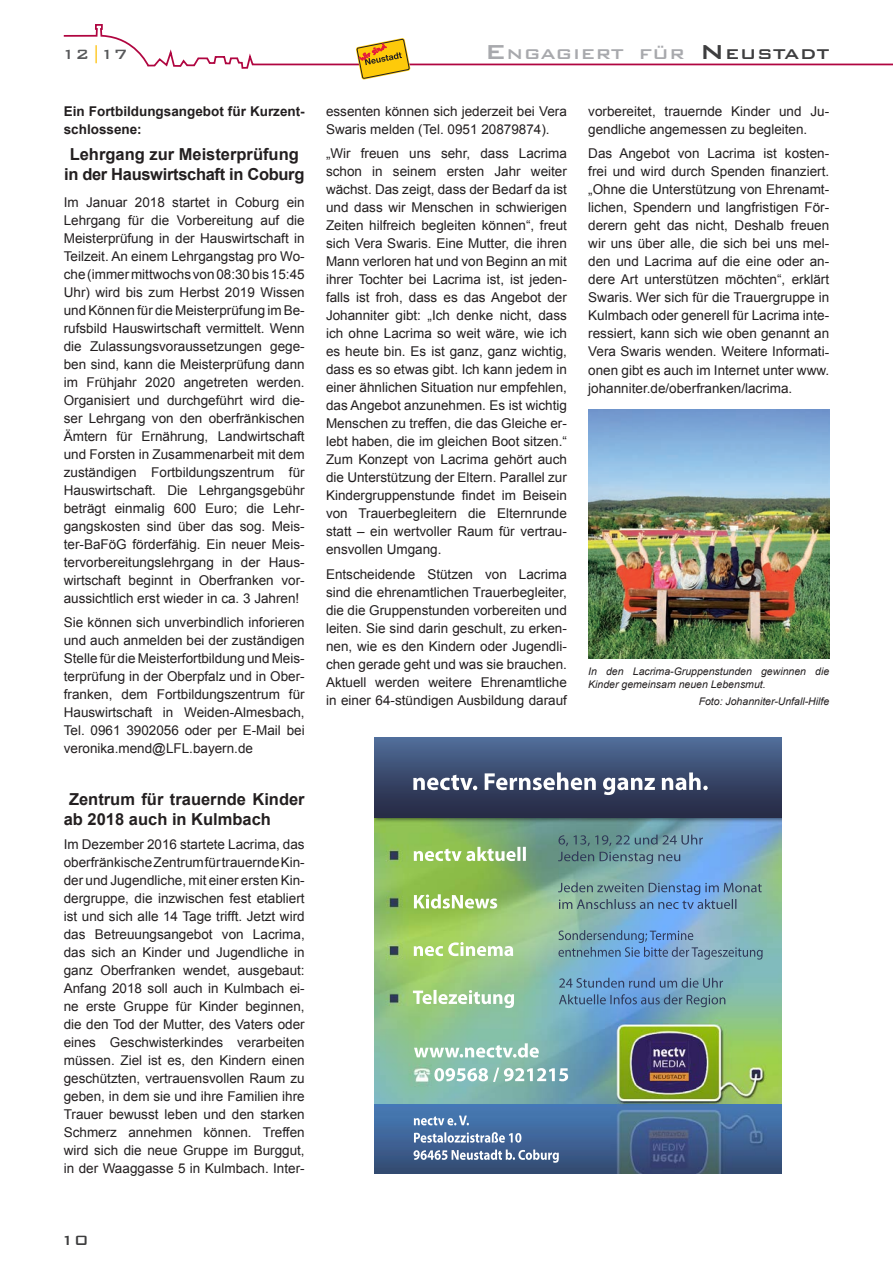
<style>
.page{position:relative;width:893px;height:1263px;background:#fff}
.page>*{position:absolute;margin:0;border:0;box-sizing:border-box;transform-origin:0 0}
.t1{font:500 18.9px "Bank Gothic BT";color:#a8a9ad;scale:1.06 1}
.t2{font:500 18px "Bank Gothic BT";color:#57585a}
.t3{font:500 18px "Bank Gothic BT";color:#3e3e3f}
.Zwischenüberschrift{font:700 16.5px/19.8px "Arial";letter-spacing:-.01em;color:#231f20;text-align:center}
.Grundtext{font:700 16.5px/19.8px "Arial";color:#231f20}
.Grundtext-2{font:13.5px/18px "Arial";color:#231f20;text-align:justify}
.Grundtext_fett{font:700 13.5px/18px "Arial";color:#231f20}
.Bilduntschrift{font:italic 10.5px/12.6px "Arial";color:#231f20}
.s1{color:#fec210}
.s2{font-size:27px}
.s3{font-size:27px;color:#3e3e3f}
.s4{color:#3e3e3f}
</style>
<div class="page">
<svg style="left:63px;top:24px;width:830px;height:45px"></svg>
<svg style="left:356px;top:38px;width:54px;height:42px"></svg>
<img style="left:588px;top:409px;width:241px;height:250px">
<img style="left:374px;top:818px;width:407px;height:286px">
<img style="left:374px;top:1104px;width:407px;height:70px">
<img style="left:374px;top:738px;width:407px;height:80px">
<h2 class="t2" style="left:62px;top:44px;width:68px">12<span class="s1">|</span>17</h2>
<h1 class="t1" style="left:485px;top:44px;width:326px"><span class="s2">E</span>ngagiert für <span class="s3">N</span> <span class="s4">eustadt</span></h1>
<p class="Grundtext_fett" style="left:64px;top:103px;width:242px">Ein Fortbildungsangebot für Kurzent&shy;schlossene:</p>
<p class="Zwischenüberschrift" style="left:64px;top:145px;width:242px">Lehrgang zur Meisterprüfung in der Hauswirtschaft in Coburg</p>
<p class="Grundtext-2" style="left:64px;top:193px;width:242px">Im Januar 2018 startet in Coburg ein Lehrgang für die Vorbereitung auf die Meisterprüfung in der Hauswirtschaft in Teilzeit. An einem Lehrgangstag pro Wo&shy;che (immer mittwochs von 08:30 bis 15:45<br>Uhr) wird bis zum Herbst 2019 Wissen und Können für die Meisterprüfung im Be&shy;rufsbild Hauswirtschaft vermittelt. Wenn die Zulassungsvoraussetzungen gege&shy;ben sind, kann die Meisterprüfung dann im Frühjahr 2020 angetreten werden.<br>Organisiert und durchgeführt wird die&shy;ser Lehrgang von den oberfränkischen Ämtern für Ernährung, Landwirtschaft und Forsten in Zusammenarbeit mit dem zuständigen Fortbildungszentrum für Hauswirtschaft. Die Lehrgangsgebühr beträgt einmalig 600 Euro; die Lehr&shy;gangskosten sind über das sog. Meis&shy;ter-BaFöG förderfähig. Ein neuer Meis&shy;tervorbereitungslehrgang in der Haus&shy;wirtschaft beginnt in Oberfranken vor&shy;aussichtlich erst wieder in ca. 3 Jahren!</p>
<p class="Grundtext-2" style="left:64px;top:613px;width:242px">Sie können sich unverbindlich inforieren und auch anmelden bei der zuständigen Stelle für die Meisterfortbildung und Meis&shy;terprüfung in der Oberpfalz und in Ober&shy;franken, dem Fortbildungszentrum für Hauswirtschaft in Weiden-Almesbach, Tel. 0961 3902056 oder per E-Mail bei veronika.mend@LFL.bayern.de</p>
<p class="Grundtext" style="left:64px;top:790px;width:242px;text-indent:5px">Zentrum für trauernde Kinder ab 2018 auch in Kulmbach</p>
<p class="Grundtext-2" style="left:64px;top:836px;width:242px">Im Dezember 2016 startete Lacrima, das oberfränkische Zentrum für trauernde Kin&shy;der und Jugendliche, mit einer ersten Kin&shy;dergruppe, die inzwischen fest etabliert ist und sich alle 14 Tage trifft. Jetzt wird das Betreuungsangebot von Lacrima, das sich an Kinder und Jugendliche in ganz Oberfranken wendet, ausgebaut:<br>Anfang 2018 soll auch in Kulmbach ei&shy;ne erste Gruppe für Kinder beginnen, die den Tod der Mutter, des Vaters oder eines Geschwisterkindes verarbeiten müssen. Ziel ist es, den Kindern einen geschützten, vertrauensvollen Raum zu geben, in dem sie und ihre Familien ihre Trauer bewusst leben und den starken Schmerz annehmen können. Treffen wird sich die neue Gruppe im Burggut, in der Waaggasse 5 in Kulmbach. Inter-</p>
<p class="Grundtext-2" style="left:326px;top:102px;width:242px">essenten können sich jederzeit bei Vera<br>Swaris melden (Tel. 0951 20879874).</p>
<p class="Grundtext-2" style="left:326px;top:145px;width:242px">„Wir freuen uns sehr, dass Lacrima schon in seinem ersten Jahr weiter wächst. Das zeigt, dass der Bedarf da ist und dass wir Menschen in schwierigen Zeiten hilfreich begleiten können“, freut sich Vera Swaris. Eine Mutter, die ihren Mann verloren hat und von Beginn an mit ihrer Tochter bei Lacrima ist, ist jeden&shy;falls ist froh, dass es das Angebot der Johanniter gibt: „Ich denke nicht, dass ich ohne Lacrima so weit wäre, wie ich es heute bin. Es ist ganz, ganz wichtig, dass es so etwas gibt. Ich kann jedem in einer ähnlichen Situation nur empfehlen, das Angebot anzunehmen. Es ist wichtig Menschen zu treffen, die das Gleiche er&shy;lebt haben, die im gleichen Boot sitzen.“ Zum Konzept von Lacrima gehört auch die Unterstützung der Eltern. Parallel zur Kindergruppenstunde findet im Beisein von Trauerbegleitern die Elternrunde statt – ein wertvoller Raum für vertrau&shy;ensvollen Umgang.</p>
<p class="Grundtext-2" style="left:326px;top:565px;width:242px">Entscheidende Stützen von Lacrima sind die ehrenamtlichen Trauerbegleiter, die die Gruppenstunden vorbereiten und leiten. Sie sind darin geschult, zu erken&shy;nen, wie es den Kindern oder Jugendli&shy;chen gerade geht und was sie brauchen.<br>Aktuell werden weitere Ehrenamtliche in einer 64-stündigen Ausbildung darauf</p>
<p class="Grundtext-2" style="left:588px;top:102px;width:242px">vorbereitet, trauernde Kinder und Ju&shy;gendliche angemessen zu begleiten.</p>
<p class="Grundtext-2" style="left:588px;top:145px;width:242px">Das Angebot von Lacrima ist kosten&shy;frei und wird durch Spenden finanziert. „Ohne die Unterstützung von Ehrenamt&shy;lichen, Spendern und langfristigen För&shy;derern geht das nicht, Deshalb freuen wir uns über alle, die sich bei uns mel&shy;den und Lacrima auf die eine oder an&shy;dere Art unterstützen möchten“, erklärt Swaris. Wer sich für die Trauergruppe in Kulmbach oder generell für Lacrima inte&shy;ressiert, kann sich wie oben genannt an Vera Swaris wenden. Weitere Informati&shy;onen gibt es auch im Internet unter www. johanniter.de/oberfranken/lacrima.</p>
<p class="Bilduntschrift" style="left:588px;top:665px;width:242px">In den Lacrima-Gruppenstunden gewinnen die<br>Kinder gemeinsam neuen Lebensmut.</p>
<p class="Bilduntschrift" style="left:699px;top:695px;width:132px">Foto: Johanniter-Unfall-Hilfe</p>
<h2 class="t3" style="left:61px;top:1230px;width:29px">10</h2>
</div>
